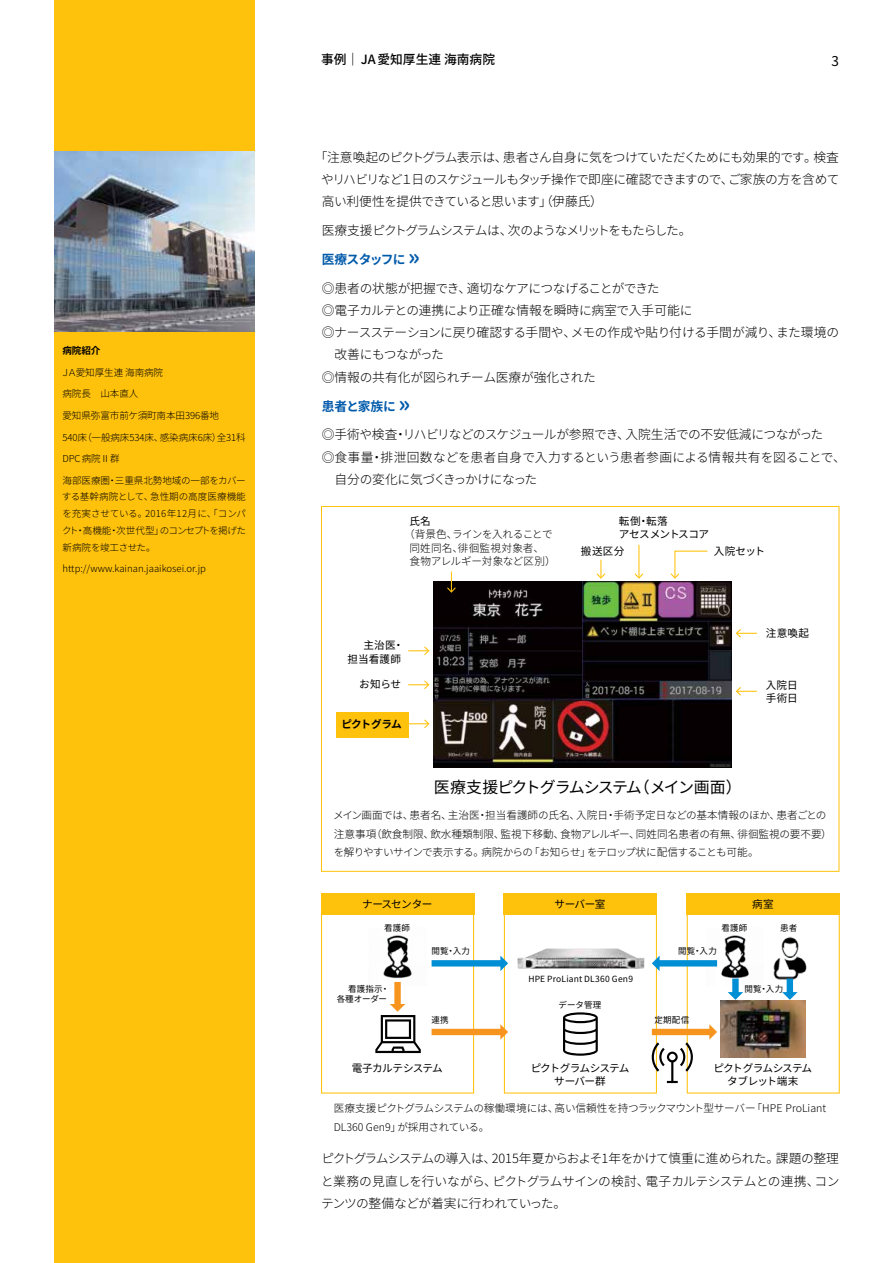
<style>
.page{position:relative;width:893px;height:1263px;background:#fff}
.page>*{position:absolute;margin:0;border:0;box-sizing:border-box;transform-origin:0 0}
.t1{font:15.9px "Source Han Sans JP";letter-spacing:-.07em;color:#000}
.t2{font:13.5px "Source Han Sans JP";color:#000}
.t3{font:300 12.75px/22.4px "Source Han Sans JP";letter-spacing:-.03em;color:#000;text-align:justify}
.t4{font:300 12.75px "Source Han Sans JP";color:#000}
.t5{font:300 12.75px "Source Han Sans JP";letter-spacing:-.095em;color:#000}
.t6{font:700 12.75px "Source Han Sans JP";letter-spacing:-.045em;color:#005aaa}
.t7{font:500 12.75px "Source Han Sans JP";color:#000}
.t8{font:300 10.65px/18.6px "Source Han Sans JP";letter-spacing:-.01em;color:#000}
.t9{font:10.65px/13.4px "Source Han Sans JP";letter-spacing:-.04em;color:#000}
.t10{font:10.65px/13.4px "Source Han Sans JP";letter-spacing:-.07em;color:#000;text-align:center}
.t11{font:10.65px/13.4px "Source Han Sans JP";letter-spacing:.015em;color:#000;text-align:right}
.t12{font:10.65px "Source Han Sans JP";letter-spacing:-.06em;color:#000}
.t13{font:700 10.65px "Source Han Sans JP";letter-spacing:-.075em;color:#000}
.t14{font:300 9.6px/16.8px "Source Han Sans JP";letter-spacing:-.01em;color:#000;text-align:justify}
.t15{font:700 9.6px "Source Han Sans JP";color:#000}
.t16{font:8.55px/10.6px "Source Han Sans JP";letter-spacing:.02em;color:#000;text-align:right}
.s1{font-size:22.35px}
</style>
<div class="page">
<div style="left:54px;top:0;width:200px;height:1263px;background:#ffc20c"></div>
<div style="left:336px;top:712px;width:72px;height:25px;background:#ffc20c"></div>
<img style="left:434px;top:582px;width:297px;height:185px">
<svg style="left:447px;top:571px;width:9px;height:22px"></svg>
<svg style="left:408px;top:646px;width:21px;height:9px"></svg>
<svg style="left:408px;top:680px;width:21px;height:9px"></svg>
<svg style="left:408px;top:719px;width:21px;height:9px"></svg>
<svg style="left:736px;top:687px;width:21px;height:9px"></svg>
<svg style="left:736px;top:629px;width:21px;height:9px"></svg>
<svg style="left:597px;top:560px;width:8px;height:19px"></svg>
<hr style="left:638px;top:545px;width:1px;height:33px;background:#ffc20c">
<svg style="left:635px;top:573px;width:8px;height:6px"></svg>
<svg style="left:671px;top:550px;width:37px;height:29px"></svg>
<img style="left:54px;top:152px;width:200px;height:180px">
<svg style="left:321px;top:894px;width:153px;height:199px"></svg>
<div style="left:432px;top:960px;width:69px;height:6px;background:#008fd4"></div>
<div style="left:432px;top:1029px;width:69px;height:6px;background:#f7941d"></div>
<svg style="left:500px;top:894px;width:340px;height:199px"></svg>
<img style="left:720px;top:1001px;width:85px;height:57px">
<img style="left:517px;top:948px;width:128px;height:21px">
<p class="t15" style="left:63px;top:345px;width:39px">病院紹介</p>
<p class="t14" style="left:61px;top:364px;width:104px">ＪＡ愛知厚生連海南病院</p>
<p class="t14" style="left:63px;top:386px;width:77px">病院長　山本直人</p>
<p class="t14" style="left:63px;top:407px;width:158px">愛知県弥富市前ケ須町南本田396番地</p>
<p class="t14" style="left:63px;top:429px;width:185px">540床（一般病床534床、感染病床6床）全31科</p>
<p class="t14" style="left:63px;top:450px;width:59px">DPC病院Ⅱ群</p>
<p class="t14" style="left:62px;top:472px;width:186px">海部医療圏・三重県北勢地域の一部をカバーする基幹病院として、急性期の高度医療機能を充実させている。2016年12月に、「コンパクト・高機能・次世代型」のコンセプトを掲げた新病院を竣工させた。</p>
<p class="t14" style="left:63px;top:560px;width:145px">http://www.kainan.jaaikosei.or.jp</p>
<p class="t7" style="left:321px;top:52px;width:176px">事例｜ JA 愛知厚生連 海南病院</p>
<p class="t2" style="left:831px;top:53px;width:9px">3</p>
<p class="t3" style="left:321px;top:146px;width:520px;text-indent:-7px">「注意喚起のピクトグラム表示は、患者さん自身に気をつけていただくためにも効果的です。検査やリハビリなど１日のスケジュールもタッチ操作で即座に確認できますので、ご家族の方を含めて高い利便性を提供できていると思います」（伊藤氏）</p>
<p class="t5" style="left:322px;top:223px;width:371px">医療支援ピクトグラムシステムは、次のようなメリットをもたらした。</p>
<p class="t6" style="left:322px;top:252px;width:100px">医療スタッフに <span class="s1">»</span></p>
<p class="t3" style="left:322px;top:277px;width:339px">◎患者の状態が把握でき、適切なケアにつなげることができた</p>
<p class="t3" style="left:322px;top:299px;width:372px">◎電子カルテとの連携により正確な情報を瞬時に病室で入手可能に</p>
<p class="t3" style="left:322px;top:322px;width:519px">◎ナースステーションに戻り確認する手間や、メモの作成や貼り付ける手間が減り、また環境の</p>
<p class="t3" style="left:334px;top:344px;width:111px">改善にもつながった</p>
<p class="t3" style="left:322px;top:366px;width:276px">◎情報の共有化が図られチーム医療が強化された</p>
<p class="t6" style="left:322px;top:399px;width:90px">患者と家族に <span class="s1">»</span></p>
<p class="t3" style="left:322px;top:424px;width:503px">◎手術や検査・リハビリなどのスケジュールが参照でき、入院生活での不安低減につながった</p>
<p class="t4" style="left:322px;top:450px;width:526px">◎食事量・排泄回数などを患者自身で入力するという患者参画による情報共有を図ることで、</p>
<p class="t3" style="left:334px;top:468px;width:204px">自分の変化に気づくきっかけになった</p>
<p class="t9" style="left:409px;top:515px;width:23px">氏名</p>
<p class="t8" style="left:404px;top:528px;width:153px;line-height:13.4px;text-align:center">（背景色、ラインを入れることで同姓同名、徘徊監視対象者、<br>食物アレルギー対象など区別）</p>
<p class="t9" style="left:619px;top:515px;width:92px">転倒・転落<br>アセスメントスコア</p>
<p class="t9" style="left:581px;top:544px;width:45px">搬送区分</p>
<p class="t9" style="left:714px;top:544px;width:53px">入院セット</p>
<p class="t11" style="left:347px;top:639px;width:58px">主治医・<br>担当看護師</p>
<p class="t9" style="left:359px;top:678px;width:43px">お知らせ</p>
<p class="t13" style="left:341px;top:718px;width:62px">ピクトグラム</p>
<p class="t1" style="left:434px;top:779px;width:309px">医療支援ピクトグラムシステム（メイン画面）</p>
<p class="t9" style="left:766px;top:627px;width:45px">注意喚起</p>
<p class="t9" style="left:766px;top:678px;width:34px">入院日手術日</p>
<p class="t8" style="left:333px;top:806px;width:500px">メイン画面では、患者名、主治医・担当看護師の氏名、入院日・手術予定日などの基本情報のほか、患者ごとの注意事項（飲食制限、飲水種類制限、監視下移動、食物アレルギー、同姓同名患者の有無、徘徊監視の要不要）を解りやすいサインで表示する。病院からの「お知らせ」をテロップ状に配信することも可能。</p>
<p class="t12" style="left:362px;top:898px;width:72px">ナースセンター</p>
<p class="t9" style="left:554px;top:898px;width:53px">サーバー室</p>
<p class="t9" style="left:752px;top:898px;width:23px">病室</p>
<p class="t16" style="left:384px;top:923px;width:27px">看護師</p>
<p class="t16" style="left:721px;top:923px;width:27px">看護師</p>
<p class="t16" style="left:780px;top:923px;width:19px">患者</p>
<p class="t16" style="left:431px;top:946px;width:40px">閲覧・入力</p>
<p class="t16" style="left:678px;top:946px;width:40px">閲覧・入力</p>
<p class="t16" style="left:337px;top:983px;width:54px">看護指示・<br>各種オーダー</p>
<p class="t16" style="left:528px;top:974px;width:106px">HPE ProLiant DL360 Gen9</p>
<p class="t16" style="left:559px;top:999px;width:44px">データ管理</p>
<p class="t16" style="left:431px;top:1014px;width:19px">連携</p>
<p class="t16" style="left:654px;top:1014px;width:36px">定期配信</p>
<p class="t16" style="left:744px;top:984px;width:40px">閲覧・入力</p>
<p class="t9" style="left:352px;top:1062px;width:92px">電子カルテシステム</p>
<p class="t10" style="left:531px;top:1062px;width:100px">ピクトグラムシステムサーバー群</p>
<p class="t10" style="left:713px;top:1062px;width:100px">ピクトグラムシステムタブレット端末</p>
<p class="t8" style="left:334px;top:1099px;width:494px">医療支援ピクトグラムシステムの稼働環境には、高い信頼性を持つラックマウント型サーバー「HPE ProLiant<br>DL360 Gen9」が採用されている。</p>
<p class="t3" style="left:321px;top:1148px;width:520px">ピクトグラムシステムの導入は、2015年夏からおよそ1年をかけて慎重に進められた。課題の整理と業務の見直しを行いながら、ピクトグラムサインの検討、電子カルテシステムとの連携、コンテンツの整備などが着実に行われていった。</p>
</div>
